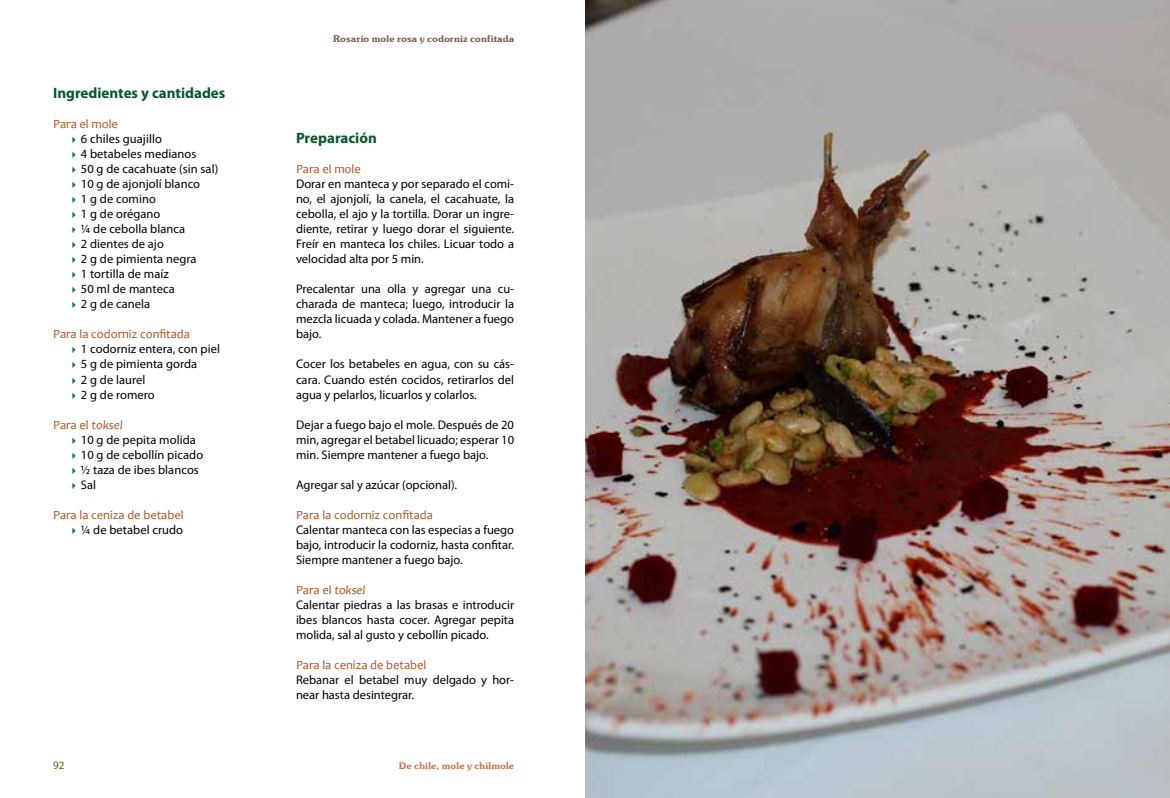
<style>
.page{position:relative;width:1170px;height:798px;background:#fff}
.page>*{position:absolute;margin:0;border:0;box-sizing:border-box;transform-origin:0 0}
.t1{font:700 15px "Myriad Pro";color:#005a2a}
.t2{font:12.5px/15px "Myriad Pro";color:#000;text-align:justify}
.t3{font:12.5px "Candara";color:#b54f19}
.t4{font:11.25px "Myriad Pro";color:#59611d}
.t5{font:600 10px "Souvenir Itc TEE";letter-spacing:.02em;color:#735e54}
.t6{font:600 10px "Souvenir Itc TEE";letter-spacing:.02em;color:#c6744c}
.s1{font-style:italic}
</style>
<div class="page">
<img style="left:586px;top:0;width:583px;height:797px">
<p class="t1" style="left:53px;top:83px;width:174px">Ingredientes y cantidades</p>
<p class="t3" style="left:53px;top:116px;width:66px">Para el mole</p>
<p class="t2" style="left:81px;top:131px;width:139px;text-align:left">6 chiles guajillo<br>4 betabeles medianos<br>50 g de cacahuate (sin sal)<br>10 g de ajonjolí blanco<br>1 g de comino<br>1 g de orégano<br>¼ de cebolla blanca<br>2 dientes de ajo<br>2 g de pimienta negra<br>1 tortilla de maíz<br>50 ml de manteca<br>2 g de canela</p>
<p class="t3" style="left:53px;top:326px;width:138px">Para la codorniz confitada</p>
<p class="t2" style="left:81px;top:341px;width:140px;text-align:left">1 codorniz entera, con piel<br>5 g de pimienta gorda<br>2 g de laurel<br>2 g de romero</p>
<p class="t3" style="left:53px;top:416px;width:71px">Para el <span class="s1">toksel</span></p>
<p class="t2" style="left:81px;top:431px;width:124px;text-align:left">10 g de pepita molida<br>10 g de cebollín picado ½ taza de ibes blancos<br>Sal</p>
<p class="t3" style="left:53px;top:506px;width:132px">Para la ceniza de betabel</p>
<p class="t2" style="left:81px;top:521px;width:104px">¼ de betabel crudo</p>
<p class="t5" style="left:333px;top:33px;width:182px">Rosario mole rosa y codorniz confitada</p>
<p class="t1" style="left:296px;top:128px;width:82px">Preparación</p>
<p class="t3" style="left:296px;top:161px;width:66px">Para el mole</p>
<p class="t2" style="left:296px;top:176px;width:219px">Dorar en manteca y por separado el comi&shy;no, el ajonjolí, la canela, el cacahuate, la cebolla, el ajo y la tortilla. Dorar un ingre&shy;diente, retirar y luego dorar el siguiente.<br>Freír en manteca los chiles. Licuar todo a velocidad alta por 5 min.</p>
<p class="t2" style="left:296px;top:281px;width:219px">Precalentar una olla y agregar una cu&shy;charada de manteca; luego, introducir la mezcla licuada y colada. Mantener a fuego bajo.</p>
<p class="t2" style="left:296px;top:356px;width:219px">Cocer los betabeles en agua, con su cás&shy;cara. Cuando estén cocidos, retirarlos del agua y pelarlos, licuarlos y colarlos.</p>
<p class="t2" style="left:296px;top:416px;width:219px">Dejar a fuego bajo el mole. Después de 20 min, agregar el betabel licuado; esperar 10 min. Siempre mantener a fuego bajo.</p>
<p class="t2" style="left:296px;top:476px;width:163px">Agregar sal y azúcar (opcional).</p>
<p class="t3" style="left:296px;top:506px;width:138px">Para la codorniz confitada</p>
<p class="t2" style="left:296px;top:521px;width:219px">Calentar manteca con las especias a fuego bajo, introducir la codorniz, hasta confitar.<br>Siempre mantener a fuego bajo.</p>
<p class="t3" style="left:296px;top:581px;width:71px">Para el <span class="s1">toksel</span></p>
<p class="t2" style="left:296px;top:596px;width:219px">Calentar piedras a las brasas e introducir ibes blancos hasta cocer. Agregar pepita molida, sal al gusto y cebollín picado.</p>
<p class="t3" style="left:296px;top:656px;width:132px">Para la ceniza de betabel</p>
<p class="t2" style="left:296px;top:671px;width:219px">Rebanar el betabel muy delgado y hor&shy;near hasta desintegrar.</p>
<p class="t4" style="left:53px;top:758px;width:13px">92</p>
<p class="t6" style="left:399px;top:759px;width:117px">De chile, mole y chilmole</p>
</div>
